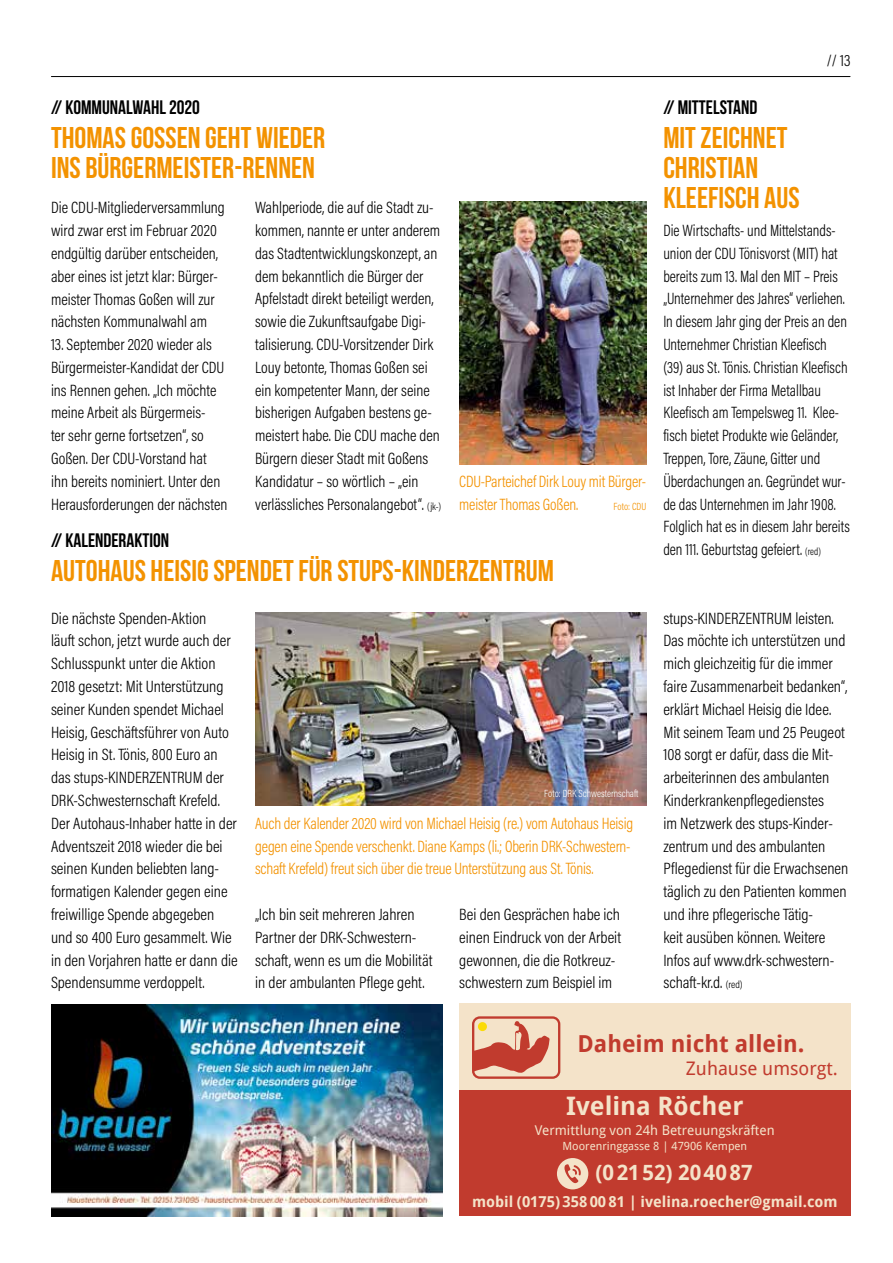
<style>
.page{position:relative;width:893px;height:1263px;background:#fff}
.page>*{position:absolute;margin:0;border:0;box-sizing:border-box;transform-origin:0 0}
.t1{font:30px/30px "Bebas Neue";color:#f39200}
.t2{font:700 25.5px "Droid Sans";color:#f4e3c9}
.t3{font:700 23.4px "Droid Sans";color:#c13b2e}
.t4{font:700 21px "Droid Sans";color:#f4e3c9}
.t5{font:19.5px "Bebas Neue";color:#000}
.t6{font:18.75px "Droid Sans";color:#c13b2e}
.t7{font:300 16.5px/22.8px "Acumin Pro Cond";color:#000}
.t8{font:300 16.5px/22.8px "Acumin Pro Cond";color:#000;scale:.93 1}
.t9{font:300 16.5px/22.8px "Acumin Pro Cond";letter-spacing:-.01em;color:#f39200;scale:.96 1}
.t10{font:700 15px "Droid Sans";color:#f4e3c9}
.t11{font:13.5px "Droid Sans";color:#f4e3c9}
.t12{font:11.25px "Droid Sans";color:#f4e3c9}
.t13{font:300 10.5px "Acumin Pro Cond";color:#fff}
.t14{font:300 10.5px "Acumin Pro Cond";color:#f39200}
.s1{font-size:10.5px}
</style>
<div class="page">
<img style="left:51px;top:1004px;width:391px;height:212px">
<div style="left:459px;top:1003px;width:391px;height:88px;background:#f4e3c9"></div>
<div style="left:459px;top:1091px;width:391px;height:125px;background:#c13b2e"></div>
<svg style="left:472px;top:1016px;width:88px;height:63px"></svg>
<svg style="left:557px;top:1158px;width:31px;height:31px"></svg>
<hr style="left:51px;top:76px;width:799px;height:1px;background:#000">
<img style="left:459px;top:202px;width:187px;height:262px">
<img style="left:255px;top:612px;width:391px;height:194px">
<p class="t5" style="left:51px;top:97px;width:150px">// KOMMUNALWAHL 2020</p>
<h1 class="t1" style="left:51px;top:122px;width:276px">THOMAS GOßEN GEHT WIEDER<br>INS BÜRGERMEISTER-RENNEN</h1>
<p class="t7" style="left:51px;top:196px;width:175px">Die CDU-Mitgliederversammlung wird zwar erst im Februar 2020 endgültig darüber entscheiden, aber eines ist jetzt klar: Bürger&shy;meister Thomas Goßen will zur nächsten Kommunalwahl am</p>
<p class="t7" style="left:51px;top:333px;width:178px">13. September 2020 wieder als<br>Bürgermeister-Kandidat der CDU ins Rennen gehen. „Ich möchte meine Arbeit als Bürgermeis-<br>ter sehr gerne fortsetzen“, so<br>Goßen. Der CDU-Vorstand hat ihn bereits nominiert. Unter den<br>Herausforderungen der nächsten</p>
<p class="t7" style="left:255px;top:196px;width:188px">Wahlperiode, die auf die Stadt zu&shy;kommen, nannte er unter anderem das Stadtentwicklungskonzept, an dem bekanntlich die Bürger der Apfelstadt direkt beteiligt werden, sowie die Zukunftsaufgabe Digi&shy;talisierung. CDU-Vorsitzender Dirk Louy betonte, Thomas Goßen sei ein kompetenter Mann, der seine bisherigen Aufgaben bestens ge&shy;meistert habe. Die CDU mache den Bürgern dieser Stadt mit Goßens Kandidatur – so wörtlich – „ein verlässliches Personalangebot“. <span class="s1">(jk-)</span></p>
<p class="t9" style="left:459px;top:469px;width:196px">CDU-Parteichef Dirk Louy mit Bürger&shy;meister Thomas Goßen.</p>
<p class="t14" style="left:614px;top:499px;width:34px">Foto: CDU</p>
<p class="t5" style="left:51px;top:530px;width:120px">// KALENDERAKTION</p>
<h1 class="t1" style="left:51px;top:556px;width:504px">AUTOHAUS HEISIG SPENDET FÜR STUPS-KINDERZENTRUM</h1>
<p class="t7" style="left:51px;top:606px;width:188px">Die nächste Spenden-Aktion<br>läuft schon, jetzt wurde auch der<br>Schlusspunkt unter die Aktion<br>2018 gesetzt: Mit Unterstützung seiner Kunden spendet Michael<br>Heisig, Geschäftsführer von Auto<br>Heisig in St. Tönis, 800 Euro an das stups-KINDERZENTRUM der<br>DRK-Schwesternschaft Krefeld.<br>Der Autohaus-Inhaber hatte in der<br>Adventszeit 2018 wieder die bei seinen Kunden beliebten lang&shy;formatigen Kalender gegen eine freiwillige Spende abgegeben und so 400 Euro gesammelt. Wie in den Vorjahren hatte er dann die<br>Spendensumme verdoppelt.</p>
<p class="t13" style="left:544px;top:786px;width:96px">Foto: DRK Schwesternschaft</p>
<p class="t9" style="left:255px;top:811px;width:395px">Auch der Kalender 2020 wird von Michael Heisig (re.) vom Autohaus Heisig gegen eine Spende verschenkt. Diane Kamps (li.; Oberin DRK-Schwestern&shy;schaft Krefeld) freut sich über die treue Unterstützung aus St. Tönis.</p>
<p class="t7" style="left:255px;top:902px;width:179px">„Ich bin seit mehreren Jahren<br>Partner der DRK-Schwestern&shy;schaft, wenn es um die Mobilität in der ambulanten Pflege geht.</p>
<p class="t7" style="left:459px;top:902px;width:163px">Bei den Gesprächen habe ich einen Eindruck von der Arbeit gewonnen, die die Rotkreuz&shy;schwestern zum Beispiel im</p>
<p class="t7" style="left:827px;top:49px;width:25px">// 13</p>
<p class="t5" style="left:663px;top:97px;width:96px">// MITTELSTAND</p>
<h1 class="t1" style="left:663px;top:122px;width:138px">MIT ZEICHNET<br>CHRISTIAN<br>KLEEFISCH AUS</h1>
<p class="t8" style="left:663px;top:219px;width:202px">Die Wirtschafts- und Mittelstands&shy;union der CDU Tönisvorst (MIT) hat bereits zum 13. Mal den MIT – Preis „Unternehmer des Jahres“ verliehen.<br>In diesem Jahr ging der Preis an den Unternehmer Christian Kleefisch (39) aus St. Tönis. Christian Kleefisch ist Inhaber der Firma Metallbau Kleefisch am Tempelsweg 11. Klee&shy;fisch bietet Produkte wie Geländer, Treppen, Tore, Zäune, Gitter und Überdachungen an. Gegründet wur&shy;de das Unternehmen im Jahr 1908.<br>Folglich hat es in diesem Jahr bereits den 111. Geburtstag gefeiert. <span class="s1">(red)</span></p>
<p class="t7" style="left:663px;top:606px;width:186px">stups-KINDERZENTRUM leisten.<br>Das möchte ich unterstützen und mich gleichzeitig für die immer faire Zusammenarbeit bedanken“, erklärt Michael Heisig die Idee.<br>Mit seinem Team und 25 Peugeot<br>108 sorgt er dafür, dass die Mit&shy;arbeiterinnen des ambulanten<br>Kinderkrankenpflegedienstes<br>im Netzwerk des stups-Kinder&shy;zentrum und des ambulanten<br>Pflegedienst für die Erwachsenen täglich zu den Patienten kommen und ihre pflegerische Tätig-<br>keit ausüben können. Weitere<br>Infos auf www.drk-schwestern&shy;schaft-kr.d. <span class="s1">(red)</span></p>
<h3 class="t3" style="left:577px;top:1030px;width:229px">Daheim nicht allein.</h3>
<p class="t6" style="left:686px;top:1057px;width:153px">Zuhause umsorgt.</p>
<h2 class="t2" style="left:566px;top:1091px;width:179px">Ivelina Röcher</h2>
<p class="t11" style="left:535px;top:1123px;width:241px">Vermittlung von 24h Betreuungskräften</p>
<p class="t12" style="left:562px;top:1140px;width:186px">Moorenringgasse 8 | 47906 Kempen</p>
<p class="t4" style="left:595px;top:1161px;width:159px">(02152) 204087</p>
<p class="t10" style="left:472px;top:1193px;width:367px">mobil (0175) 358 00 81 | ivelina.roecher@gmail.com</p>
</div>
